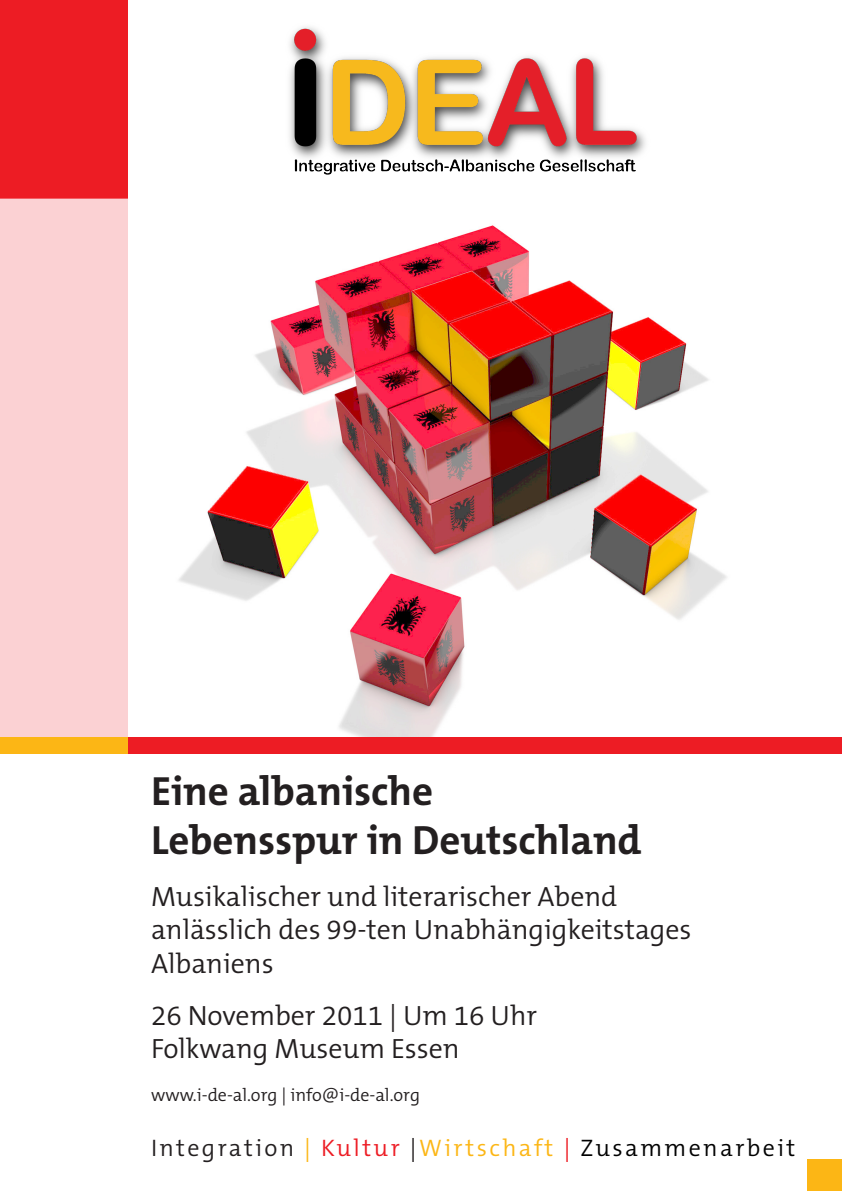
<style>
.page{position:relative;width:842px;height:1191px;background:#fff}
.page>*{position:absolute;margin:0;border:0;box-sizing:border-box;transform-origin:0 0}
.Headline{font:700 41px "The Mix B7";color:#231f20}
.Subheadline{font:300 28px "The Mix B4";color:#231f20}
.t1{font:300 24px "The Mix B4";letter-spacing:.1em;color:#000}
.Subheadline-2{font:300 18px "The Mix B4";color:#231f20}
.s1{color:#231f20}
.s2{color:#fcb615}
.s3{color:#ed1c24}
</style>
<div class="page">
<img style="left:179px;top:225px;width:548px;height:512px">
<div style="left:0;top:0;width:128px;height:198px;background:#ed1c24"></div>
<div style="left:128px;top:737px;width:714px;height:17px;background:#ed1c24"></div>
<div style="left:0;top:737px;width:128px;height:17px;background:#fcb615"></div>
<div style="left:0;top:198px;width:128px;height:539px;background:#fbd1d3"></div>
<img style="left:289px;top:27px;width:357px;height:148px">
<div style="left:808px;top:1160px;width:34px;height:31px;background:#fcb615"></div>
<p class="Headline" style="left:151px;top:769px;width:284px">Eine albanische</p>
<p class="Headline" style="left:151px;top:818px;width:492px">Lebensspur in Deutschland</p>
<p class="Subheadline" style="left:151px;top:881px;width:468px">Musikalischer und literarischer Abend</p>
<p class="Subheadline" style="left:151px;top:915px;width:542px">anlässlich des 99-ten Unabhängigkeitstages</p>
<p class="Subheadline" style="left:151px;top:949px;width:124px">Albaniens</p>
<p class="Subheadline" style="left:151px;top:1000px;width:388px">26 November 2011 | Um 16 Uhr</p>
<p class="Subheadline" style="left:151px;top:1034px;width:310px">Folkwang Museum Essen</p>
<p class="Subheadline-2" style="left:151px;top:1086px;width:271px">www.i-de-al.org | info@i-de-al.org</p>
<p class="t1" style="left:151px;top:1135px;width:646px"><span class="s1">Integration</span> <span class="s2">|</span> <span class="s3">Kultur</span> <span class="s1">|</span><span class="s2">Wirtschaft</span> <span class="s3">|</span> Zusammenarbeit</p>
</div>
